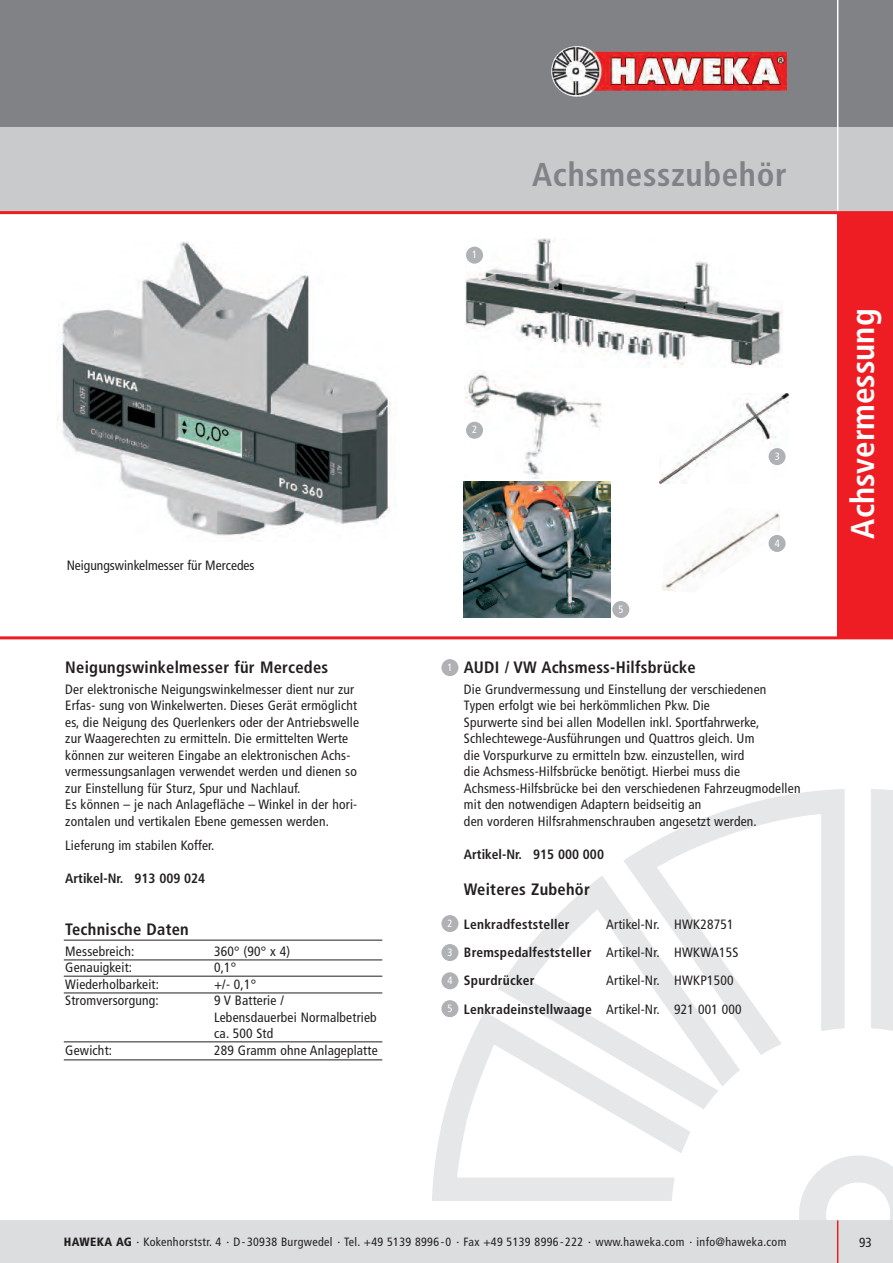
<style>
.page{position:relative;width:893px;height:1263px;background:#fff}
.page>*{position:absolute;margin:0;border:0;box-sizing:border-box;transform-origin:0 0}
.t1{font:700 condensed 33px "Frutiger";letter-spacing:.02em;color:#808285}
.t2{font:700 condensed 33px "Frutiger";color:#fff}
.t3{font:700 condensed 16.5px "Frutiger";letter-spacing:.015em;color:#231f20}
.t4{font:condensed 13.5px/16.5px "Frutiger";letter-spacing:.015em;color:#231f20}
.t5{font:700 condensed 13.5px "Frutiger";color:#231f20}
.t6{font:condensed 13.2px "Frutiger";color:#231f20}
.t7{font:condensed 12px "Frutiger";letter-spacing:.03em;color:#231f20}
.t8{font:condensed 10.5px "Frutiger";color:#fff}
.s1{font-weight:700}
.s2{font-weight:900}
</style>
<div class="page">
<div style="left:0;top:0;width:893px;height:213px;background:#808285"></div>
<div style="left:0;top:128px;width:893px;height:85px;background:#c9cacc"></div>
<img style="left:432px;top:789px;width:461px;height:431px">
<img style="left:551px;top:46px;width:236px;height:51px">
<div style="left:0;top:1220px;width:893px;height:43px;background:#dcdddf"></div>
<div style="left:838px;top:213px;width:55px;height:425px;background:#ee1d23"></div>
<hr style="left:837px;top:0;width:1px;height:213px;background:#fff">
<hr style="left:837px;top:1220px;width:1px;height:43px;background:#ee1d23">
<hr style="left:0;top:211px;width:893px;height:3px;background:#ee1d23">
<img style="left:466px;top:238px;width:317px;height:130px">
<img style="left:464px;top:372px;width:138px;height:107px">
<img style="left:661px;top:393px;width:128px;height:82px">
<img style="left:464px;top:481px;width:146px;height:137px">
<img style="left:57px;top:241px;width:334px;height:297px">
<div style="left:466px;top:247px;width:17px;height:17px;background:#b0b1b5;border-radius:50%"></div>
<div style="left:466px;top:422px;width:17px;height:17px;background:#b0b1b5;border-radius:50%"></div>
<svg style="left:623px;top:475px;width:160px;height:128px"></svg>
<img style="left:662px;top:505px;width:117px;height:91px">
<div style="left:769px;top:535px;width:17px;height:17px;background:#b0b1b5;border-radius:50%"></div>
<div style="left:612px;top:601px;width:17px;height:17px;background:#b0b1b5;border-radius:50%"></div>
<div style="left:769px;top:448px;width:17px;height:17px;background:#b0b1b5;border-radius:50%"></div>
<hr style="left:64px;top:940px;width:318px;height:1px;background:#231f20">
<hr style="left:64px;top:976px;width:318px;height:1px;background:#231f20">
<hr style="left:64px;top:959px;width:318px;height:1px;background:#231f20">
<hr style="left:64px;top:992px;width:318px;height:1px;background:#231f20">
<hr style="left:64px;top:1041px;width:318px;height:1px;background:#231f20">
<hr style="left:64px;top:1059px;width:318px;height:1px;background:#231f20">
<div style="left:441px;top:659px;width:17px;height:17px;background:#b0b1b5;border-radius:50%"></div>
<div style="left:441px;top:915px;width:17px;height:17px;background:#b0b1b5;border-radius:50%"></div>
<div style="left:441px;top:944px;width:17px;height:17px;background:#b0b1b5;border-radius:50%"></div>
<div style="left:441px;top:972px;width:17px;height:17px;background:#b0b1b5;border-radius:50%"></div>
<div style="left:441px;top:1000px;width:17px;height:17px;background:#b0b1b5;border-radius:50%"></div>
<hr style="left:0;top:636px;width:893px;height:3px;background:#ee1d23">
<p class="t4" style="left:67px;top:558px;width:189px">Neigungswinkelmesser für Mercedes</p>
<p class="t3" style="left:65px;top:661px;width:264px">Neigungswinkelmesser für Mercedes</p>
<p class="t4" style="left:65px;top:682px;width:295px">Der elektronische Neigungswinkelmesser dient nur zur Erfas- sung von Winkelwerten. Dieses Gerät ermöglicht es, die Neigung des Querlenkers oder der Antriebswelle zur Waagerechten zu ermitteln. Die ermittelten Werte können zur weiteren Eingabe an elektronischen Achs - vermessungsanlagen verwendet werden und dienen so zur Einstellung für Sturz, Spur und Nachlauf.<br>Es können – je nach Anlagefläche – Winkel in der hori&shy;zontalen und vertikalen Ebene gemessen werden.</p>
<p class="t4" style="left:65px;top:838px;width:151px">Lieferung im stabilen Koffer.</p>
<p class="t5" style="left:65px;top:873px;width:142px">Artikel-Nr. 913 009 024</p>
<p class="t3" style="left:65px;top:923px;width:125px">Technische Daten</p>
<p class="t4" style="left:65px;top:944px;width:71px">Messebreich:</p>
<p class="t4" style="left:214px;top:944px;width:78px">360° (90° x 4)</p>
<p class="t4" style="left:65px;top:960px;width:68px">Genauigkeit:</p>
<p class="t4" style="left:214px;top:960px;width:24px">0,1°</p>
<p class="t4" style="left:65px;top:977px;width:95px">Wiederholbarkeit:</p>
<p class="t4" style="left:214px;top:977px;width:44px">+/- 0,1°</p>
<p class="t4" style="left:65px;top:993px;width:95px">Stromversorgung:</p>
<p class="t4" style="left:214px;top:993px;width:164px">9 V Batterie /<br>Lebensdauerbei Normalbetrieb ca. 500 Std</p>
<p class="t4" style="left:65px;top:1043px;width:48px">Gewicht:</p>
<p class="t4" style="left:214px;top:1043px;width:165px">289 Gramm ohne Anlageplatte</p>
<p class="t8" style="left:472px;top:250px;width:7px">1</p>
<h1 class="t1" style="left:532px;top:162px;width:256px">Achsmesszubehör</h1>
<p class="t8" style="left:472px;top:426px;width:7px">2</p>
<p class="t8" style="left:775px;top:452px;width:7px">3</p>
<p class="t8" style="left:775px;top:539px;width:7px">4</p>
<p class="t8" style="left:618px;top:605px;width:7px">5</p>
<p class="t8" style="left:448px;top:663px;width:7px">1</p>
<p class="t8" style="left:448px;top:919px;width:7px">2</p>
<p class="t8" style="left:448px;top:948px;width:7px">3</p>
<p class="t8" style="left:448px;top:976px;width:7px">4</p>
<p class="t8" style="left:448px;top:1004px;width:7px">5</p>
<p class="t3" style="left:464px;top:661px;width:233px">AUDI / VW Achsmess-Hilfsbrücke</p>
<p class="t4" style="left:464px;top:682px;width:338px">Die Grundvermessung und Einstellung der verschiedenen<br>Typen erfolgt wie bei herkömmlichen Pkw. Die<br>Spurwerte sind bei allen Modellen inkl. Sportfahrwerke, Schlechtewege-Ausführungen und Quattros gleich. Um<br>die Vorspurkurve zu ermitteln bzw. einzustellen, wird<br>die Achsmess-Hilfsbrücke benötigt. Hierbei muss die Achsmess-Hilfsbrücke bei den verschiedenen Fahrzeugmodellen mit den notwendigen Adaptern beidseitig an<br>den vorderen Hilfsrahmenschrauben angesetzt werden.</p>
<p class="t5" style="left:464px;top:849px;width:142px">Artikel-Nr. 915 000 000</p>
<p class="t3" style="left:464px;top:882px;width:127px">Weiteres Zubehör</p>
<p class="t5" style="left:464px;top:919px;width:107px">Lenkradfeststeller</p>
<p class="t4" style="left:464px;top:911px;width:276px;line-height:28.2px;text-indent:142px">Artikel-Nr. HWK28751<br><span class="s1">Bremspedalfeststeller</span> Artikel-Nr. HWKWA15S<br><span class="s1">Spurdrücker</span></p>
<p class="t4" style="left:464px;top:968px;width:279px;line-height:28.2px;text-indent:142px">Artikel-Nr. HWKP1500<br><span class="s1">Lenkradeinstellwaage</span> Artikel-Nr. 921 001 000</p>
<h1 class="t2" style="left:849px;top:538px;width:231px;rotate:-90deg">Achsvermessung</h1>
<p class="t7" style="left:64px;top:1237px;width:724px"><span class="s2">HAWEKA AG</span> · Kokenhorststr. 4 · D-30938 Burgwedel · Tel. +49 5139 8996-0 · Fax +49 5139 8996-222 · www.haweka.com · info@haweka.com</p>
<p class="t6" style="left:859px;top:1237px;width:14px">93</p>
</div>
